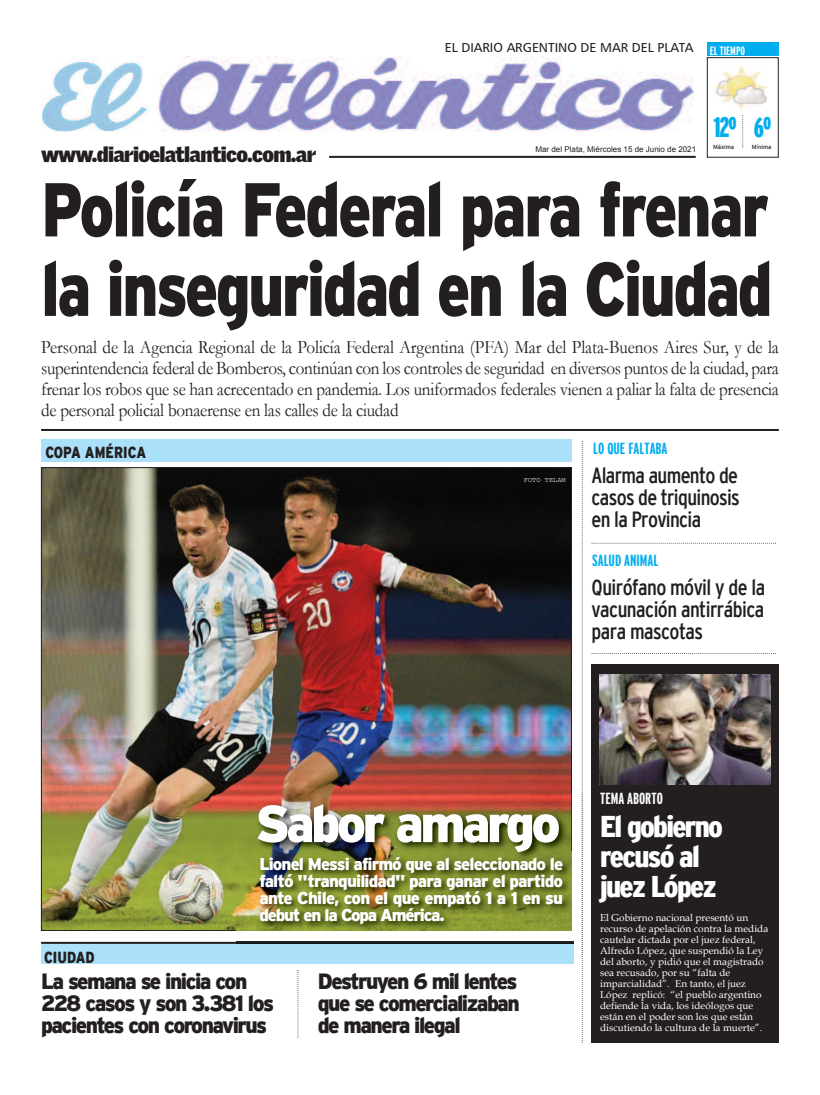
<style>
.page{position:relative;width:820px;height:1095px;background:#fff}
.page>*{position:absolute;margin:0;border:0;box-sizing:border-box;transform-origin:0 0}
.t1{font:900 76px/79.4px "Interstate";letter-spacing:-.045em;color:#231f20;scale:.81 1}
.t2{font:900 52px "Interstate";letter-spacing:-.07em;color:#fff}
.t3{font:900 condensed 30px/30px "Interstate";letter-spacing:-.055em;color:#fff;scale:1.07 1}
.t4{font:900 extra-condensed 28px "Interstate";color:#00aeef}
.t5{font:900 22px/22px "Interstate";letter-spacing:-.07em;color:#231f20;scale:.95 1}
.t6{font:condensed 22px/22px "Interstate";letter-spacing:-.025em;color:#231f20;text-align:justify}
.t7{font:900 21px "Griffith Gothic";letter-spacing:-.03em;color:#231f20}
.t8{font:19px/21px "Garamond";letter-spacing:-.015em;color:#231f20;text-align:justify;scale:.9 1}
.t9{font:900 17px/17px "Interstate";letter-spacing:-.05em;color:#fff;text-align:justify}
.t10{font:700 extra-condensed 16px "Interstate";color:#00aeef}
.t11{font:900 16px "Interstate";color:#231f20;scale:.8 1}
.t12{font:700 extra-condensed 16px "Interstate";color:#fff}
.t13{font:13px "Humanist 777 BT Roman B";color:#231f20}
.t14{font:700 extra-condensed 12px "Interstate";color:#fff}
.t15{font:10px/11px "Book Antiqua";color:#fff}
.t16{font:8px "Arial";color:#231f20}
.t17{font:7px "Courier";color:#fff}
.t18{font:6px "Interstate";letter-spacing:-.005em;color:#231f20}
.s1{color:#231f20}
</style>
<div class="page">
<div style="left:41px;top:942px;width:532px;height:21px;background:#aae0f9"></div>
<img style="left:43px;top:469px;width:526px;height:459px">
<hr style="left:41px;top:941px;width:532px;height:2px;background:#231f20">
<hr style="left:41px;top:429px;width:737px;height:2px;background:#231f20">
<div style="left:41px;top:439px;width:530px;height:23px;background:#aae0f9"></div>
<svg style="left:591px;top:542px;width:183px;height:1px"></svg>
<svg style="left:591px;top:653px;width:184px;height:1px"></svg>
<img style="left:582px;top:793px;width:1px;height:57px">
<img style="left:210px;top:793px;width:362px;height:57px">
<img style="left:210px;top:850px;width:27px;height:55px">
<svg style="left:297px;top:970px;width:1px;height:67px"></svg>
<img style="left:42px;top:56px;width:651px;height:75px">
<hr style="left:329px;top:156px;width:366px;height:2px;background:#231f20">
<div style="left:706px;top:57px;width:72px;height:100px;border:1px solid #231f20"></div>
<div style="left:706px;top:43px;width:72px;height:13px;background:#00aeef"></div>
<svg style="left:742px;top:115px;width:1px;height:32px"></svg>
<img style="left:714px;top:66px;width:53px;height:43px">
<img style="left:237px;top:850px;width:346px;height:105px">
<img style="left:237px;top:941px;width:336px;height:14px">
<img style="left:237px;top:905px;width:334px;height:26px">
<svg style="left:571px;top:905px;width:1px;height:25px"></svg>
<svg style="left:581px;top:441px;width:1px;height:600px"></svg>
<div style="left:591px;top:663px;width:187px;height:379px;background:#231f20"></div>
<img style="left:599px;top:674px;width:171px;height:110px">
<p class="t13" style="left:444px;top:40px;width:250px">EL DIARIO ARGENTINO DE MAR DEL PLATA</p>
<p class="t14" style="left:709px;top:44px;width:37px">EL TIEMPO</p>
<h3 class="t4" style="left:713px;top:111px;width:59px">12º 6º</h3>
<p class="t7" style="left:41px;top:143px;width:276px">www.diarioelatlantico.com.ar</p>
<p class="t18" style="left:712px;top:143px;width:23px">Máxima</p>
<p class="t18" style="left:751px;top:143px;width:21px">Mínima</p>
<p class="t16" style="left:535px;top:145px;width:162px">Mar del Plata, Miércoles 15 de Junio de 2021</p>
<h1 class="t1" style="left:41px;top:169px;width:904px">Policía Federal para frenar la inseguridad en la Ciudad</h1>
<p class="t8" style="left:41px;top:337px;width:820px">Personal de la Agencia Regional de la Policía Federal Argentina (PFA) Mar del Plata-Buenos Aires Sur, y de la superintendencia federal de Bomberos, continúan con los controles de seguridad en diversos puntos de la ciudad, para frenar los robos que se han acrecentado en pandemia. Los uniformados federales vienen a paliar la falta de presencia de personal policial bonaerense en las calles de la ciudad</p>
<p class="t11" style="left:45px;top:443px;width:127px">COPA AMÉRICA</p>
<p class="t17" style="left:523px;top:477px;width:44px">FOTO TELAM</p>
<p class="t10" style="left:593px;top:439px;width:76px">LO QUE FALTABA</p>
<p class="t6" style="left:591px;top:464px;width:150px">Alarma aumento de casos de triquinosis en la Provincia</p>
<p class="t10" style="left:592px;top:552px;width:68px">SALUD ANIMAL</p>
<p class="t6" style="left:591px;top:576px;width:175px">Quirófano móvil y de la vacunación antirrábica para mascotas</p>
<h2 class="t2" style="left:255px;top:793px;width:307px">Sabor amargo</h2>
<p class="t11" style="left:44px;top:948px;width:65px">CIUDAD</p>
<p class="t9" style="left:259px;top:855px;width:305px">Lionel Messi afirmó que al seleccionado le faltó "tranquilidad" para ganar el partido ante Chile, con el que empató 1 a 1 en su debut en la Copa América.</p>
<p class="t5" style="left:41px;top:969px;width:246px">La semana se inicia con<br>228 casos y son 3.381 los pacientes con coronavirus</p>
<p class="t5" style="left:318px;top:969px;width:214px;text-align:justify">Destruyen 6 mil lentes que se comercializaban de manera ilegal</p>
<p class="t12" style="left:600px;top:789px;width:64px">TEMA ABORTO</p>
<h3 class="t3" style="left:600px;top:810px;width:116px">El gobierno recusó al juez López</h3>
<p class="t15" style="left:600px;top:912px;width:170px">El Gobierno nacional presentó un recurso de apelación contra la medida cautelar dictada por el juez federal, Alfredo López, que suspendió la Ley del aborto, y pidió que el magistrado sea recusado, por su “falta de imparcialidad”.<span class="s1">g</span>En tanto, el juez López replicó: “el pueblo argentino defiende la vida, los ideólogos que están en el poder son los que están discutiendo la cultura de la muerte”.</p>
</div>
